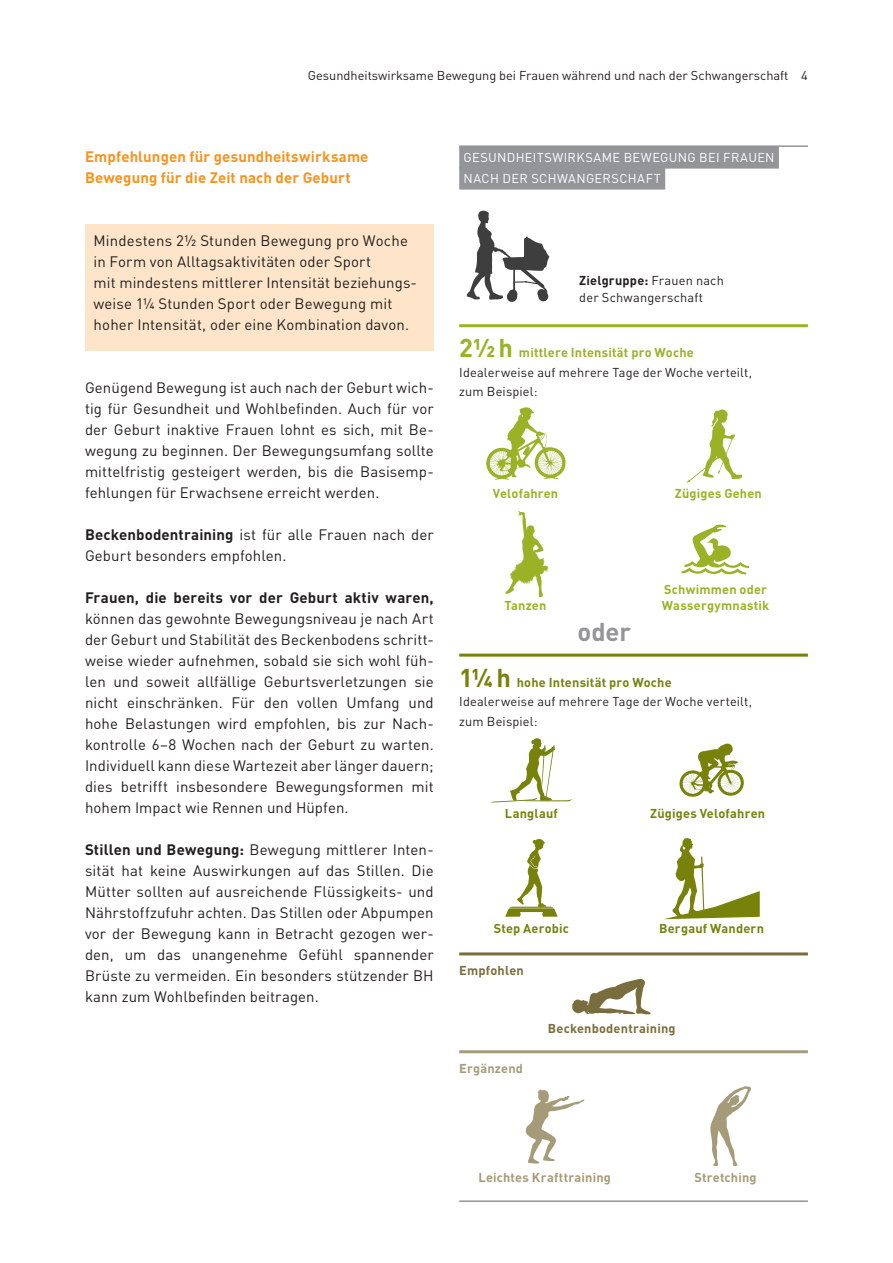
<style>
.page{position:relative;width:893px;height:1263px;background:#fff}
.page>*{position:absolute;margin:0;border:0;box-sizing:border-box;transform-origin:0 0}
.t1{font:700 25.5px "DINOT";color:#939598}
.t2{font:15px/21px "DINOT";letter-spacing:.005em;color:#231f20;text-align:justify}
.t3{font:700 15px/21px "DINOT";letter-spacing:.01em;color:#f7931d}
.t4{font:700 15px "DINOT";letter-spacing:.005em;color:#231f20}
.t5{font:12.75px/19.5px "DINOT";letter-spacing:.01em;color:#231f20}
.t6{font:12.75px/21px "DINOT";letter-spacing:.025em;color:#fff}
.t7{font:700 12.75px "DINOT";letter-spacing:.015em;color:#9cb226}
.t8{font:700 12.75px "DINOT";letter-spacing:.015em;color:#78820b}
.t9{font:700 12.75px "DINOT";letter-spacing:.015em;color:#a69b79}
.t10{font:700 12.75px "DINOT";letter-spacing:.015em;color:#7a6d3d}
.s1{font-weight:700}
.s2{font-weight:700;font-size:25.5px;color:#9cb226}
.s3{font-weight:700;color:#9cb226}
.s4{font-weight:700;font-size:25.5px;color:#78820b}
.s5{font-weight:700;color:#78820b}
</style>
<div class="page">
<div style="left:85px;top:225px;width:349px;height:126px;background:#fee5ca"></div>
<hr style="left:459px;top:324px;width:349px;height:3px;background:#9cb226">
<hr style="left:459px;top:952px;width:349px;height:3px;background:#7a6d3d">
<hr style="left:459px;top:654px;width:349px;height:3px;background:#78820b">
<hr style="left:459px;top:145px;width:349px;height:2px;background:#939598">
<div style="left:459px;top:146px;width:320px;height:23px;background:#939598"></div>
<div style="left:459px;top:167px;width:206px;height:23px;background:#939598"></div>
<hr style="left:459px;top:1200px;width:349px;height:2px;background:#939598">
<hr style="left:459px;top:1050px;width:349px;height:3px;background:#a69b79">
<svg style="left:665px;top:838px;width:95px;height:81px"></svg>
<svg style="left:682px;top:525px;width:67px;height:50px"></svg>
<svg style="left:572px;top:979px;width:78px;height:35px"></svg>
<svg style="left:526px;top:1089px;width:58px;height:75px"></svg>
<svg style="left:710px;top:1086px;width:41px;height:80px"></svg>
<svg style="left:486px;top:407px;width:80px;height:73px"></svg>
<svg style="left:687px;top:409px;width:55px;height:74px"></svg>
<svg style="left:467px;top:211px;width:82px;height:91px"></svg>
<svg style="left:491px;top:738px;width:81px;height:65px"></svg>
<svg style="left:505px;top:839px;width:53px;height:78px"></svg>
<svg style="left:679px;top:743px;width:65px;height:54px"></svg>
<svg style="left:505px;top:511px;width:44px;height:86px"></svg>
<p class="t5" style="left:308px;top:65px;width:501px">Gesundheitswirksame Bewegung bei Frauen während und nach der Schwangerschaft 4</p>
<p class="t3" style="left:85px;top:145px;width:285px">Empfehlungen für gesundheitswirksame<br>Bewegung für die Zeit nach der Geburt</p>
<p class="t2" style="left:94px;top:229px;width:325px;text-align:left">Mindestens 2½ Stunden Bewegung pro Woche in Form von Alltagsaktivitäten oder Sport<br>mit mindestens mittlerer Intensität beziehungs&shy;weise 1¼ Stunden Sport oder Bewegung mit hoher Intensität, oder eine Kombination davon.</p>
<p class="t2" style="left:85px;top:376px;width:350px">Genügend Bewegung ist auch nach der Geburt wich&shy;tig für Gesundheit und Wohlbefinden. Auch für vor der Geburt inaktive Frauen lohnt es sich, mit Be&shy;wegung zu beginnen. Der Bewegungsumfang sollte mittelfristig gesteigert werden, bis die Basisemp&shy;fehlungen für Erwachsene erreicht werden.</p>
<p class="t2" style="left:85px;top:523px;width:350px"><span class="s1">Beckenbodentraining</span> ist für alle Frauen nach der<br>Geburt besonders empfohlen.</p>
<p class="t4" style="left:85px;top:587px;width:350px">Frauen, die bereits vor der Geburt aktiv waren,</p>
<p class="t2" style="left:85px;top:607px;width:350px">können das gewohnte Bewegungsniveau je nach Art der Geburt und Stabilität des Beckenbodens schritt&shy;weise wieder aufnehmen, sobald sie sich wohl füh&shy;len und soweit allfällige Geburtsverletzungen sie nicht einschränken. Für den vollen Umfang und hohe Belastungen wird empfohlen, bis zur Nach&shy;kontrolle 6–8 Wochen nach der Geburt zu warten.<br>Individuell kann diese Wartezeit aber länger dauern; dies betrifft insbesondere Bewegungsformen mit hohem Impact wie Rennen und Hüpfen.</p>
<p class="t2" style="left:85px;top:838px;width:350px"><span class="s1">Stillen und Bewegung:</span> Bewegung mittlerer Inten&shy;sität hat keine Auswirkungen auf das Stillen. Die Mütter sollten auf ausreichende Flüssigkeits- und Nährstoffzufuhr achten. Das Stillen oder Abpumpen vor der Bewegung kann in Betracht gezogen wer&shy;den, um das unangenehme Gefühl spannender Brüste zu vermeiden. Ein besonders stützender BH kann zum Wohlbefinden beitragen.</p>
<p class="t6" style="left:464px;top:146px;width:313px">GESUNDHEITSWIRKSAME BEWEGUNG BEI FRAUEN<br>NACH DER SCHWANGERSCHAFT</p>
<p class="t5" style="left:579px;top:272px;width:146px;line-height:16.5px"><span class="s1">Zielgruppe:</span> Frauen nach der Schwangerschaft</p>
<p class="t5" style="left:459px;top:342px;width:294px"><span class="s2">2½h</span> <span class="s3">mittlere Intensität pro Woche<br></span>Idealerweise auf mehrere Tage der Woche verteilt, zum Beispiel:</p>
<p class="t7" style="left:493px;top:485px;width:67px">Velofahren</p>
<p class="t7" style="left:675px;top:485px;width:89px">Zügiges Gehen</p>
<p class="t7" style="left:664px;top:580px;width:104px">Schwimmen oder</p>
<p class="t7" style="left:505px;top:597px;width:43px">Tanzen</p>
<p class="t7" style="left:662px;top:597px;width:109px">Wassergymnastik</p>
<h1 class="t1" style="left:577px;top:614px;width:55px">oder</h1>
<p class="t5" style="left:459px;top:672px;width:294px"><span class="s4">1¼h</span> <span class="s5">hohe Intensität pro Woche<br></span>Idealerweise auf mehrere Tage der Woche verteilt, zum Beispiel:</p>
<p class="t8" style="left:505px;top:805px;width:54px">Langlauf</p>
<p class="t8" style="left:650px;top:805px;width:116px">Zügiges Velofahren</p>
<p class="t8" style="left:494px;top:920px;width:77px">Step Aerobic</p>
<p class="t8" style="left:659px;top:920px;width:106px">Bergauf Wandern</p>
<p class="t10" style="left:459px;top:962px;width:66px">Empfohlen</p>
<p class="t9" style="left:459px;top:1060px;width:65px">Ergänzend</p>
<p class="t10" style="left:548px;top:1019px;width:129px">Beckenbodentraining</p>
<p class="t9" style="left:478px;top:1169px;width:134px">Leichtes Krafttraining</p>
<p class="t9" style="left:694px;top:1169px;width:64px">Stretching</p>
</div>
